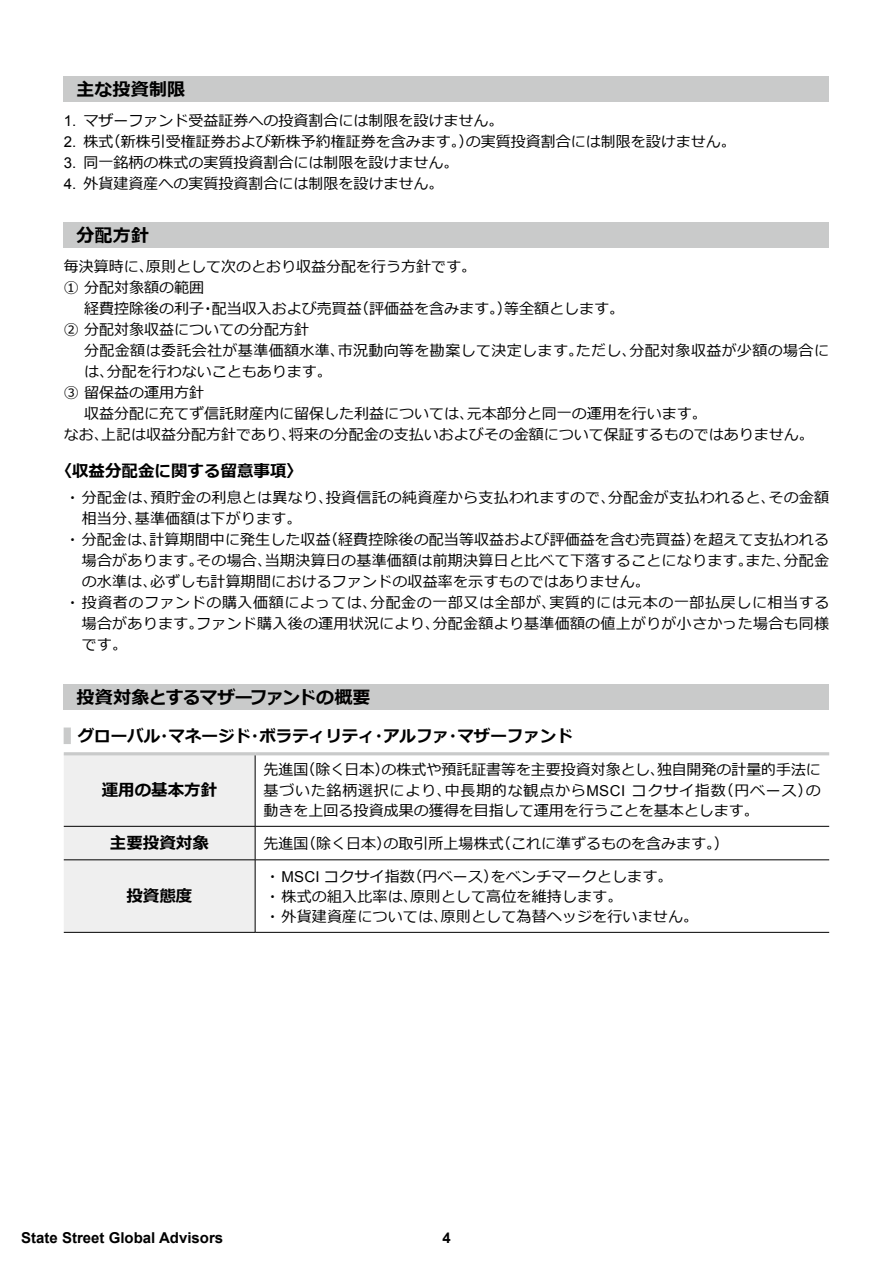
<style>
.page{position:relative;width:893px;height:1263px;background:#fff}
.page>*{position:absolute;margin:0;border:0;box-sizing:border-box;transform-origin:0 0}
.t1{font:700 18px "Meiryo";letter-spacing:-.035em;color:#000}
.t2{font:700 18px "Meiryo";letter-spacing:.005em;color:#000}
.t3{font:700 16.5px "Meiryo";color:#000}
.t4{font:15px/20.2px "Meiryo";letter-spacing:.005em;color:#000}
.t5{font:15px "Meiryo";letter-spacing:.025em;color:#000}
.t6{font:15px "Meiryo";letter-spacing:.04em;color:#000}
.t7{font:700 15px "Arial";color:#000}
.t8{font:700 14.85px "Arial";color:#000}
.s1{font-family:"Arial"}
.s2{color:#c9caca}
</style>
<div class="page">
<div style="left:64px;top:77px;width:765px;height:25px;background:#c9caca"></div>
<div style="left:64px;top:222px;width:765px;height:26px;background:#c9caca"></div>
<div style="left:64px;top:685px;width:765px;height:25px;background:#c9caca"></div>
<div style="left:64px;top:755px;width:191px;height:177px;background:#efefef"></div>
<hr style="left:64px;top:752px;width:191px;height:3px;background:#c9caca">
<hr style="left:255px;top:752px;width:574px;height:3px;background:#c9caca">
<hr style="left:255px;top:755px;width:1px;height:71px;background:#000">
<hr style="left:64px;top:826px;width:191px;height:1px;background:#000">
<hr style="left:255px;top:826px;width:574px;height:1px;background:#000">
<hr style="left:255px;top:826px;width:1px;height:34px;background:#000">
<hr style="left:64px;top:859px;width:191px;height:1px;background:#000">
<hr style="left:255px;top:859px;width:574px;height:1px;background:#000">
<hr style="left:255px;top:860px;width:1px;height:72px;background:#000">
<hr style="left:64px;top:932px;width:191px;height:1px;background:#000">
<hr style="left:255px;top:932px;width:574px;height:1px;background:#000">
<p class="t2" style="left:77px;top:77px;width:110px">主な投資制限</p>
<p class="t4" style="left:64px;top:111px;width:441px"><span class="s1">1.</span> マザーファンド受益証券への投資割合には制限を設けません。</p>
<p class="t4" style="left:64px;top:132px;width:674px"><span class="s1">2.</span> 株式（新株引受権証券および新株予約権証券を含みます。）の実質投資割合には制限を設けません。</p>
<p class="t4" style="left:64px;top:153px;width:396px"><span class="s1">3.</span> 同一銘柄の株式の実質投資割合には制限を設けません。</p>
<p class="t4" style="left:64px;top:174px;width:381px"><span class="s1">4.</span> 外貨建資産への実質投資割合には制限を設けません。</p>
<p class="t2" style="left:77px;top:223px;width:74px">分配方針</p>
<p class="t4" style="left:64px;top:256px;width:414px;line-height:21px">毎決算時に、原則として次のとおり収益分配を行う方針です。<br>① 分配対象額の範囲</p>
<p class="t4" style="left:64px;top:298px;width:562px;line-height:21px;text-indent:20px">経費控除後の利子・配当収入および売買益（評価益を含みます。）等全額とします。<br>② 分配対象収益についての分配方針</p>
<p class="t5" style="left:84px;top:340px;width:746px">分配金額は委託会社が基準価額水準、市況動向等を勘案して決定します。ただし、分配対象収益が少額の場合に</p>
<p class="t4" style="left:84px;top:362px;width:249px">は、分配を行わないこともあります。</p>
<p class="t4" style="left:64px;top:383px;width:142px">③ 留保益の運用方針</p>
<p class="t4" style="left:84px;top:404px;width:624px">収益分配に充てず信託財産内に留保した利益については、元本部分と同一の運用を行います。</p>
<p class="t4" style="left:64px;top:425px;width:752px">なお、上記は収益分配方針であり、将来の分配金の支払いおよびその金額について保証するものではありません。</p>
<p class="t3" style="left:56px;top:460px;width:249px">〈収益分配金に関する留意事項〉</p>
<p class="t4" style="left:65px;top:489px;width:765px">・分配金は、預貯金の利息とは異なり、投資信託の純資産から支払われますので、分配金が支払われると、その金額</p>
<p class="t4" style="left:82px;top:510px;width:221px">相当分、基準価額は下がります。</p>
<p class="t4" style="left:65px;top:531px;width:765px">・分配金は、計算期間中に発生した収益（経費控除後の配当等収益および評価益を含む売買益）を超えて支払われる</p>
<p class="t4" style="left:82px;top:552px;width:749px">場合があります。その場合、当期決算日の基準価額は前期決算日と比べて下落することになります。また、分配金</p>
<p class="t4" style="left:82px;top:573px;width:570px">の水準は、必ずしも計算期間におけるファンドの収益率を示すものではありません。</p>
<p class="t6" style="left:65px;top:592px;width:766px">・投資者のファンドの購入価額によっては、分配金の一部又は全部が、実質的には元本の一部払戻しに相当する</p>
<p class="t4" style="left:82px;top:615px;width:749px">場合があります。ファンド購入後の運用状況により、分配金額より基準価額の値上がりが小さかった場合も同様</p>
<p class="t4" style="left:82px;top:636px;width:47px">です。</p>
<p class="t1" style="left:77px;top:685px;width:296px">投資対象とするマザーファンドの概要</p>
<p class="t3" style="left:64px;top:724px;width:511px"><span class="s2">█</span> グローバル・マネージド・ボラティリティ・アルファ・マザーファンド</p>
<p class="t3" style="left:102px;top:779px;width:117px">運用の基本方針</p>
<p class="t4" style="left:264px;top:761px;width:559px;text-align:justify">先進国（除く日本）の株式や預託証書等を主要投資対象とし、独自開発の計量的手法に基づいた銘柄選択により、中長期的な観点から<span class="s1">MSCI</span> コクサイ指数（円ベース）の動きを上回る投資成果の獲得を目指して運用を行うことを基本とします。</p>
<p class="t3" style="left:110px;top:832px;width:100px">主要投資対象</p>
<p class="t4" style="left:264px;top:834px;width:466px">先進国（除く日本）の取引所上場株式（これに準ずるものを含みます。）</p>
<p class="t3" style="left:126px;top:885px;width:67px">投資態度</p>
<p class="t4" style="left:265px;top:867px;width:435px">・<span class="s1">MSCI</span> コクサイ指数（円ベース）をベンチマークとします。<br>・株式の組入比率は、原則として高位を維持します。<br>・外貨建資産については、原則として為替ヘッジを行いません。</p>
<p class="t7" style="left:21px;top:1228px;width:203px">State Street Global Advisors</p>
<p class="t8" style="left:442px;top:1228px;width:10px">4</p>
</div>
